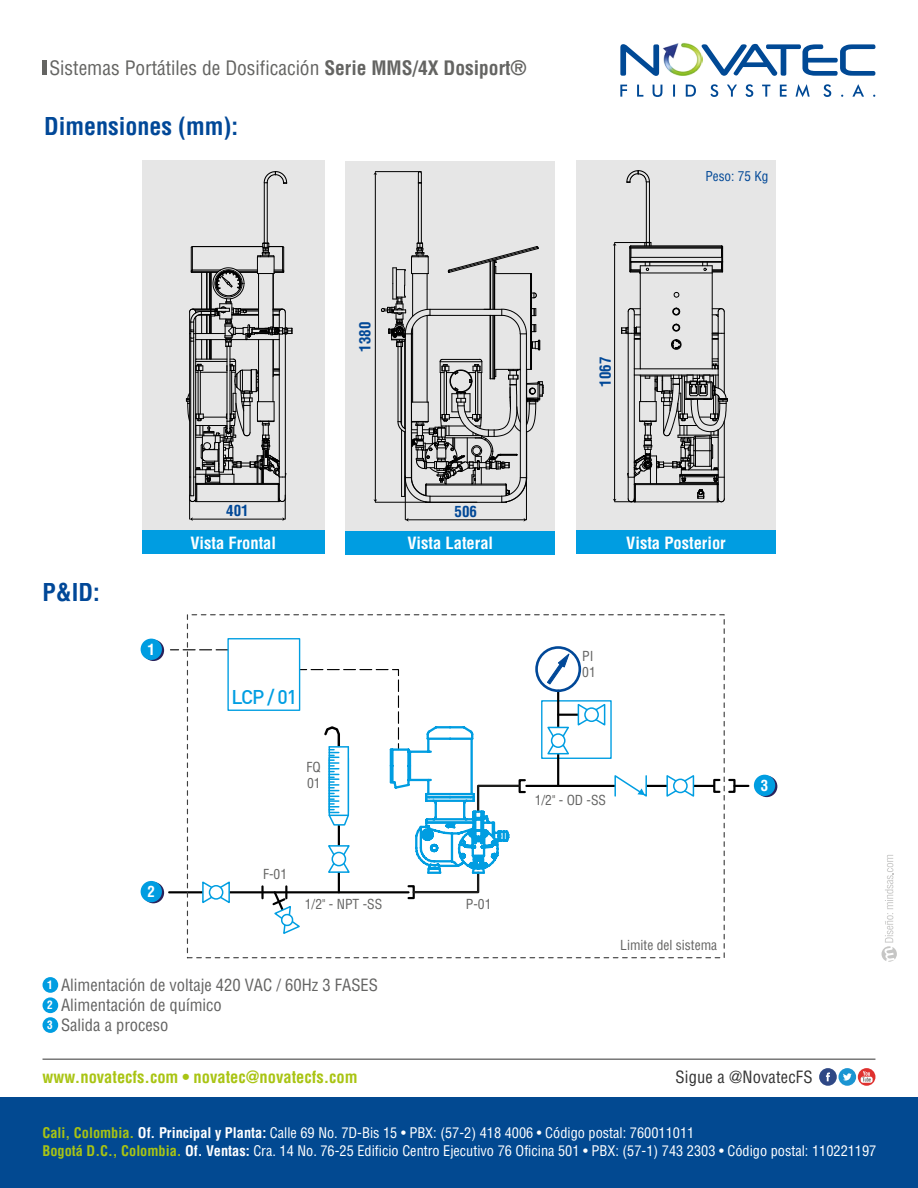
<style>
.page{position:relative;width:918px;height:1188px;background:#fff}
.page>*{position:absolute;margin:0;border:0;box-sizing:border-box;transform-origin:0 0}
.t1{font:700 condensed 24px "Helvetica LT Std";color:#014898}
.t2{font:condensed 19.5px "Helvetica LT Std";color:#646462}
.t3{font:500 19.5px "DIN";color:#009ee2}
.t4{font:condensed 16.5px/19.8px "Helvetica LT Std";color:#636362}
.t5{font:700 condensed 16.5px "Helvetica LT Std";color:#a9c413}
.t6{font:700 condensed 16.5px "Helvetica LT Std";color:#fff}
.t7{font:condensed 16.5px "Helvetica LT Std";letter-spacing:.01em;color:#333}
.t8{font:700 condensed 15px "Helvetica LT Std";color:#014897}
.t9{font:700 condensed 15px "Helvetica LT Std";color:#fff}
.t10{font:condensed 14.25px/18px "Helvetica LT Std";color:#fff}
.t11{font:condensed 13.5px/16.2px "Helvetica LT Std";color:#636362}
.t12{font:condensed 13.2px "Helvetica LT Std";color:#014897}
.t13{font:700 condensed 11.4px/20.1px "Helvetica LT Std";color:#fff;text-align:justify}
.s1{font-weight:700}
.s2{font-weight:700;color:#a9c413}
</style>
<div class="page">
<svg style="left:819px;top:1068px;width:56px;height:18px"></svg>
<hr style="left:43px;top:1059px;width:832px;height:1px;background:#333">
<div style="left:0;top:1097px;width:918px;height:91px;background:#024991"></div>
<svg style="left:882px;top:855px;width:15px;height:107px"></svg>
<div style="left:346px;top:161px;width:209px;height:381px;background:#e6e6e6"></div>
<hr style="left:404px;top:341px;width:1px;height:87px;background:#000">
<hr style="left:398px;top:347px;width:1px;height:75px;background:#000">
<hr style="left:401px;top:347px;width:1px;height:75px;background:#000">
<hr style="left:427px;top:316px;width:1px;height:86px;background:#000">
<hr style="left:412px;top:327px;width:1px;height:75px;background:#000">
<hr style="left:421px;top:183px;width:1px;height:60px;background:#000">
<hr style="left:418px;top:183px;width:1px;height:60px;background:#000">
<hr style="left:526px;top:334px;width:1px;height:144px;background:#000">
<hr style="left:520px;top:334px;width:1px;height:144px;background:#000">
<hr style="left:430px;top:309px;width:72px;height:1px;background:#000">
<hr style="left:430px;top:315px;width:72px;height:1px;background:#000">
<hr style="left:405px;top:334px;width:1px;height:144px;background:#000">
<hr style="left:411px;top:334px;width:1px;height:68px;background:#000">
<svg style="left:532px;top:292px;width:5px;height:7px"></svg>
<hr style="left:493px;top:315px;width:1px;height:64px;background:#000">
<hr style="left:493px;top:261px;width:1px;height:48px;background:#000">
<svg style="left:501px;top:308px;width:40px;height:43px"></svg>
<hr style="left:531px;top:274px;width:1px;height:95px;background:#000">
<hr style="left:530px;top:274px;width:1px;height:95px;background:#000">
<svg style="left:418px;top:171px;width:4px;height:13px"></svg>
<svg style="left:484px;top:314px;width:7px;height:2px"></svg>
<hr style="left:494px;top:315px;width:1px;height:64px;background:#000">
<hr style="left:494px;top:260px;width:1px;height:49px;background:#000">
<hr style="left:490px;top:315px;width:1px;height:64px;background:#000">
<hr style="left:490px;top:261px;width:1px;height:48px;background:#000">
<svg style="left:448px;top:246px;width:91px;height:28px"></svg>
<svg style="left:397px;top:359px;width:147px;height:144px"></svg>
<svg style="left:381px;top:243px;width:50px;height:104px"></svg>
<div style="left:346px;top:531px;width:209px;height:24px;background:#009de1"></div>
<div style="left:142px;top:160px;width:182px;height:377px;background:#e6e6e6"></div>
<div style="left:142px;top:531px;width:182px;height:23px;background:#009de1"></div>
<div style="left:576px;top:160px;width:200px;height:382px;background:#e6e6e6"></div>
<div style="left:576px;top:531px;width:200px;height:23px;background:#009de1"></div>
<hr style="left:375px;top:173px;width:1px;height:328px;background:#000">
<hr style="left:375px;top:171px;width:46px;height:1px;background:#000">
<hr style="left:375px;top:502px;width:102px;height:1px;background:#000">
<hr style="left:267px;top:183px;width:1px;height:60px;background:#000">
<hr style="left:264px;top:183px;width:1px;height:60px;background:#000">
<svg style="left:264px;top:171px;width:23px;height:13px"></svg>
<svg style="left:186px;top:243px;width:107px;height:278px"></svg>
<hr style="left:407px;top:520px;width:118px;height:1px;background:#000">
<hr style="left:405px;top:476px;width:1px;height:44px;background:#000">
<hr style="left:526px;top:473px;width:1px;height:47px;background:#000">
<hr style="left:649px;top:182px;width:1px;height:60px;background:#000">
<hr style="left:646px;top:182px;width:1px;height:60px;background:#000">
<hr style="left:634px;top:333px;width:1px;height:36px;background:#000">
<hr style="left:628px;top:333px;width:1px;height:144px;background:#000">
<hr style="left:724px;top:333px;width:1px;height:60px;background:#000">
<hr style="left:718px;top:333px;width:1px;height:36px;background:#000">
<svg style="left:671px;top:339px;width:11px;height:11px"></svg>
<svg style="left:674px;top:292px;width:5px;height:6px"></svg>
<svg style="left:672px;top:323px;width:8px;height:9px"></svg>
<svg style="left:672px;top:307px;width:8px;height:9px"></svg>
<hr style="left:640px;top:273px;width:1px;height:96px;background:#000">
<hr style="left:712px;top:273px;width:1px;height:96px;background:#000">
<hr style="left:640px;top:273px;width:72px;height:1px;background:#000">
<hr style="left:640px;top:266px;width:72px;height:1px;background:#000">
<svg style="left:626px;top:170px;width:24px;height:13px"></svg>
<hr style="left:631px;top:257px;width:91px;height:1px;background:#000">
<hr style="left:631px;top:262px;width:91px;height:1px;background:#000">
<hr style="left:630px;top:246px;width:92px;height:1px;background:#000">
<hr style="left:630px;top:248px;width:92px;height:1px;background:#000">
<svg style="left:629px;top:242px;width:23px;height:32px"></svg>
<svg style="left:702px;top:245px;width:21px;height:28px"></svg>
<svg style="left:621px;top:308px;width:19px;height:32px"></svg>
<svg style="left:712px;top:308px;width:13px;height:32px"></svg>
<hr style="left:614px;top:244px;width:1px;height:256px;background:#000">
<hr style="left:615px;top:242px;width:31px;height:1px;background:#000">
<svg style="left:613px;top:358px;width:115px;height:145px"></svg>
<hr style="left:43px;top:60px;width:4px;height:15px;background:#646462">
<svg style="left:620px;top:84px;width:255px;height:13px"></svg>
<svg style="left:620px;top:44px;width:255px;height:32px"></svg>
<img style="left:663px;top:42px;width:40px;height:34px">
<div style="left:43px;top:977px;width:15px;height:16px;background:#009de1;border-radius:50%"></div>
<div style="left:43px;top:997px;width:15px;height:16px;background:#009de1;border-radius:50%"></div>
<div style="left:43px;top:1017px;width:15px;height:16px;background:#009de1;border-radius:50%"></div>
<div style="left:541px;top:700px;width:71px;height:59px;background:#fff;border:1px solid #009ee2"></div>
<svg style="left:143px;top:882px;width:21px;height:21px"></svg>
<div style="left:141px;top:881px;width:21px;height:21px;background:#009de1;border-radius:50%"></div>
<svg style="left:143px;top:640px;width:21px;height:21px"></svg>
<div style="left:141px;top:639px;width:21px;height:21px;background:#009de1;border-radius:50%"></div>
<svg style="left:756px;top:776px;width:21px;height:21px"></svg>
<div style="left:754px;top:775px;width:21px;height:21px;background:#009de1;border-radius:50%"></div>
<hr style="left:557px;top:691px;width:2px;height:95px;background:#000">
<div style="left:713px;top:779px;width:8px;height:14px;border:2px solid #000"></div>
<div style="left:728px;top:779px;width:8px;height:14px;border:2px solid #000"></div>
<hr style="left:526px;top:785px;width:88px;height:2px;background:#000">
<svg style="left:734px;top:785px;width:14px;height:2px"></svg>
<div style="left:535px;top:646px;width:46px;height:46px;border:3px solid #014898;border-radius:50%"></div>
<svg style="left:546px;top:651px;width:25px;height:34px"></svg>
<hr style="left:647px;top:785px;width:67px;height:2px;background:#000">
<svg style="left:665px;top:775px;width:30px;height:22px"></svg>
<div style="left:674px;top:779px;width:13px;height:14px;background:#fff;border-radius:50%"></div>
<div style="left:673px;top:779px;width:15px;height:14px;border:2px solid #009ee2;border-radius:50%"></div>
<svg style="left:547px;top:702px;width:59px;height:54px"></svg>
<div style="left:585px;top:708px;width:13px;height:13px;background:#fff;border-radius:50%"></div>
<div style="left:584px;top:707px;width:15px;height:15px;border:2px solid #009ee2;border-radius:50%"></div>
<svg style="left:614px;top:775px;width:34px;height:22px"></svg>
<div style="left:519px;top:779px;width:7px;height:14px;border:2px solid #000"></div>
<hr style="left:169px;top:891px;width:240px;height:2px;background:#000">
<svg style="left:201px;top:881px;width:30px;height:23px"></svg>
<div style="left:210px;top:886px;width:13px;height:13px;background:#fff;border-radius:50%"></div>
<div style="left:209px;top:885px;width:14px;height:15px;border:2px solid #009ee2;border-radius:50%"></div>
<svg style="left:252px;top:668px;width:269px;height:266px"></svg>
<svg style="left:170px;top:649px;width:57px;height:1px"></svg>
<div style="left:227px;top:638px;width:73px;height:73px;background:#fff;border:1px solid #009ee2"></div>
<h2 class="t2" style="left:49px;top:56px;width:479px">Sistemas Portátiles de Dosificación <span class="s1">Serie MMS/4X Dosiport®</span></h2>
<h1 class="t1" style="left:44px;top:111px;width:195px">Dimensiones (mm):</h1>
<p class="t8" style="left:226px;top:501px;width:24px">401</p>
<p class="t8" style="left:356px;top:352px;width:31px;rotate:-90deg">1380</p>
<p class="t8" style="left:455px;top:502px;width:24px">506</p>
<p class="t8" style="left:596px;top:387px;width:31px;rotate:-90deg">1067</p>
<p class="t12" style="left:706px;top:168px;width:64px">Peso: 75 Kg</p>
<h1 class="t1" style="left:43px;top:577px;width:59px">P&amp;ID:</h1>
<p class="t6" style="left:190px;top:532px;width:87px">Vista Frontal</p>
<p class="t6" style="left:407px;top:533px;width:87px">Vista Lateral</p>
<p class="t6" style="left:626px;top:532px;width:101px">Vista Posterior</p>
<p class="t9" style="left:148px;top:640px;width:9px">1</p>
<p class="t9" style="left:148px;top:882px;width:9px">2</p>
<h2 class="t3" style="left:231px;top:685px;width:67px">LCP / 01</h2>
<p class="t11" style="left:306px;top:759px;width:16px">FQ<br>01</p>
<p class="t11" style="left:263px;top:866px;width:26px">F-01</p>
<p class="t11" style="left:305px;top:896px;width:79px">1/2" - NPT -SS</p>
<p class="t11" style="left:582px;top:648px;width:15px">PI<br>01</p>
<p class="t11" style="left:466px;top:896px;width:27px">P-01</p>
<p class="t11" style="left:535px;top:792px;width:73px">1/2" - OD -SS</p>
<p class="t11" style="left:620px;top:937px;width:98px">Limite del sistema</p>
<p class="t13" style="left:47px;top:975px;width:7px">1<br>2<br>3</p>
<p class="t4" style="left:61px;top:975px;width:318px">Alimentación de voltaje 420 VAC / 60Hz 3 FASES<br>Alimentación de químico<br>Salida a proceso</p>
<p class="t9" style="left:761px;top:776px;width:9px">3</p>
<p class="t5" style="left:43px;top:1067px;width:317px">www.novatecfs.com • novatec@novatecfs.com</p>
<p class="t7" style="left:676px;top:1067px;width:138px">Sigue a @NovatecFS</p>
<p class="t10" style="left:43px;top:1123px;width:835px"><span class="s2">Cali, Colombia.</span> <span class="s1">Of. Principal y Planta:</span> Calle 69 No. 7D-Bis 15 • PBX: (57-2) 418 4006 • Código postal: 760011011<br><span class="s2">Bogotá D.C., Colombia.</span> <span class="s1">Of. Ventas:</span> Cra. 14 No. 76-25 Edificio Centro Ejecutivo 76 Oficina 501 • PBX: (57-1) 743 2303 • Código postal: 110221197</p>
</div>
